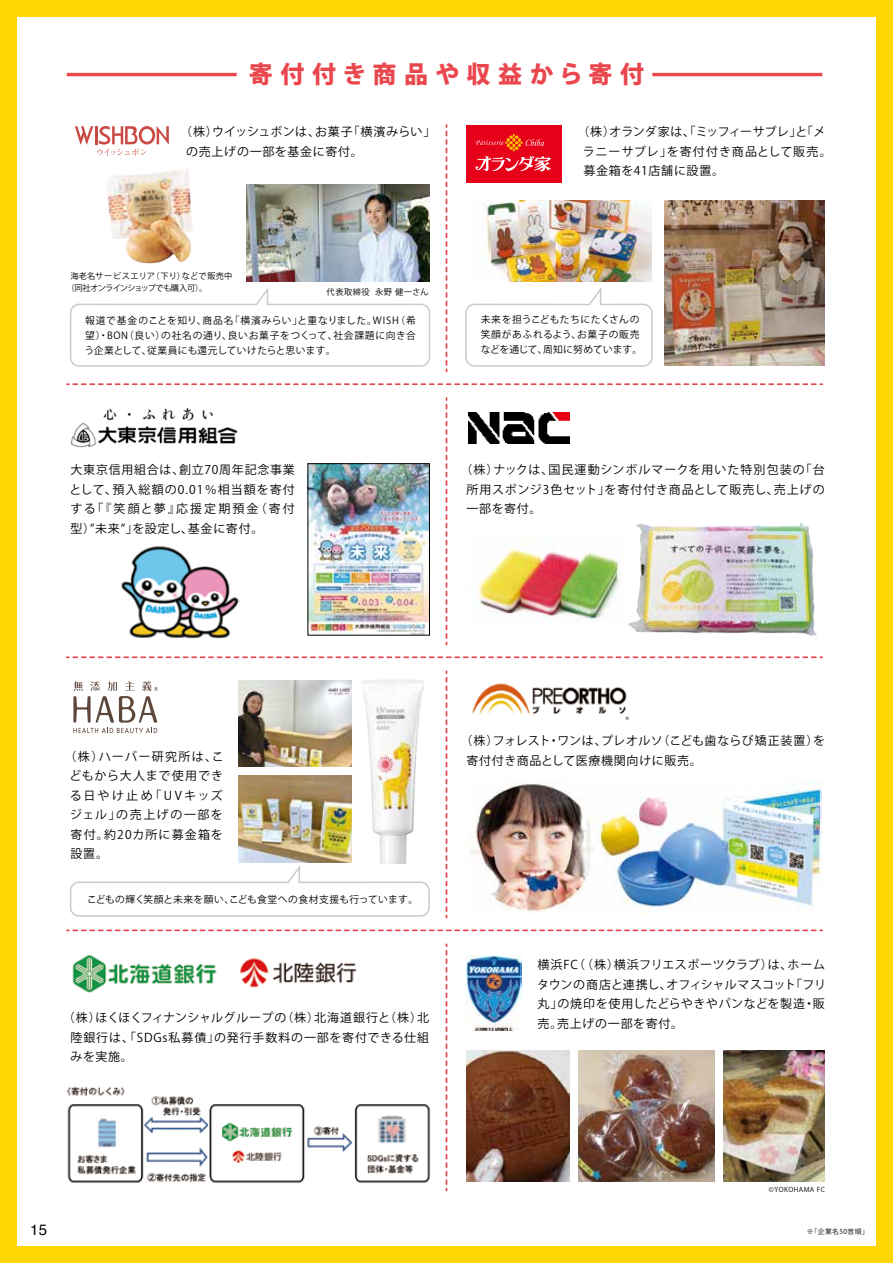
<style>
.page{position:relative;width:893px;height:1263px;background:#fed600}
.page>*{position:absolute;margin:0;border:0;box-sizing:border-box;transform-origin:0 0}
.t1{font:800 24px "Koz Go Pr 6 N";letter-spacing:.31em;color:#e9474d}
.t2{font:15px "Helvetica";color:#000}
.t3{font:12px/19.5px "Koz Go Pr 6 N";letter-spacing:.06em;color:#000}
.t4{font:12px/19.5px "Koz Go Pr 6 N";letter-spacing:.08em;color:#000}
.t5{font:12px "Koz Go Pr 6 N";letter-spacing:-.01em;color:#000}
.t6{font:12px "Koz Go Pr 6 N";letter-spacing:-.005em;color:#000}
.t7{font:12px/19.5px "Koz Go Pr 6 N";letter-spacing:.085em;color:#000}
.t8{font:12px "Koz Go Pr 6 N";letter-spacing:.09em;color:#000}
.t9{font:12px "Koz Go Pr 6 N";color:#000}
.t10{font:12px "Koz Go Pr 6 N";letter-spacing:.025em;color:#000}
.t11{font:12px/19.5px "Koz Go Pr 6 N";letter-spacing:.13em;color:#000}
.t12{font:12px "Koz Go Pr 6 N";letter-spacing:-.015em;color:#000}
.t13{font:12px "Koz Go Pr 6 N";letter-spacing:.105em;color:#000}
.t14{font:9.75px/15px "Koz Go Pr 6 N";letter-spacing:.04em;color:#000}
.t15{font:9.75px "Koz Go Pr 6 N";letter-spacing:.02em;color:#000}
.t16{font:9.75px/15px "Koz Go Pr 6 N";letter-spacing:.065em;color:#000;text-align:right}
.t17{font:9.75px "Koz Go Pr 6 N";letter-spacing:.01em;color:#000}
.t18{font:9.75px "Koz Go Pr 6 N";letter-spacing:.07em;color:#000}
.t19{font:9.75px "Koz Go Pr 6 N";color:#000}
.t20{font:9.75px "Koz Go Pr 6 N";letter-spacing:.075em;color:#000}
.t21{font:8.25px "Koz Go Pr 6 N";color:#000}
.t22{font:8.25px "Koz Go Pr 6 N";letter-spacing:-.075em;color:#000}
.t23{font:6.75px "Koz Go Pr 6 N";letter-spacing:.06em;color:#000}
</style>
<div class="page">
<div style="left:17px;top:17px;width:859px;height:1229px;background:#fff"></div>
<img style="left:310px;top:465px;width:118px;height:168px">
<hr style="left:67px;top:73px;width:170px;height:3px;background:#e9474d">
<hr style="left:652px;top:73px;width:170px;height:3px;background:#e9474d">
<svg style="left:67px;top:656px;width:755px;height:2px"></svg>
<svg style="left:67px;top:929px;width:755px;height:2px"></svg>
<svg style="left:67px;top:383px;width:755px;height:2px"></svg>
<svg style="left:446px;top:125px;width:1px;height:246px"></svg>
<svg style="left:446px;top:398px;width:1px;height:246px"></svg>
<svg style="left:446px;top:671px;width:1px;height:247px"></svg>
<svg style="left:446px;top:944px;width:1px;height:247px"></svg>
<div style="left:466px;top:125px;width:96px;height:58px;background:#e60019"></div>
<svg style="left:475px;top:134px;width:76px;height:38px"></svg>
<img style="left:67px;top:1086px;width:364px;height:97px">
<img style="left:478px;top:537px;width:146px;height:84px">
<img style="left:628px;top:522px;width:189px;height:114px">
<img style="left:471px;top:683px;width:159px;height:38px">
<img style="left:72px;top:955px;width:145px;height:38px">
<img style="left:240px;top:958px;width:117px;height:30px">
<img style="left:468px;top:413px;width:101px;height:30px">
<img style="left:466px;top:955px;width:55px;height:76px">
<img style="left:483px;top:200px;width:169px;height:81px">
<img style="left:665px;top:200px;width:160px;height:166px">
<svg style="left:70px;top:865px;width:360px;height:52px"></svg>
<svg style="left:73px;top:681px;width:85px;height:52px"></svg>
<img style="left:238px;top:775px;width:113px;height:87px">
<img style="left:238px;top:680px;width:113px;height:87px">
<svg style="left:70px;top:287px;width:361px;height:80px"></svg>
<svg style="left:465px;top:287px;width:188px;height:80px"></svg>
<svg style="left:75px;top:126px;width:94px;height:30px"></svg>
<img style="left:107px;top:168px;width:86px;height:96px">
<img style="left:246px;top:185px;width:183px;height:96px">
<img style="left:723px;top:1051px;width:102px;height:130px">
<img style="left:578px;top:1051px;width:137px;height:130px">
<img style="left:466px;top:1051px;width:104px;height:130px">
<img style="left:470px;top:781px;width:351px;height:133px">
<div style="left:308px;top:463px;width:122px;height:172px;border:1px solid #000"></div>
<img style="left:362px;top:680px;width:62px;height:184px">
<img style="left:70px;top:408px;width:168px;height:40px">
<img style="left:121px;top:546px;width:119px;height:93px">
<h1 class="t1" style="left:249px;top:61px;width:397px">寄付付き商品や収益から寄付</h1>
<p class="t5" style="left:610px;top:125px;width:217px">オランダ家は、「ミッフィーサブレ 「と」 メ</p>
<p class="t6" style="left:212px;top:125px;width:109px">ウイッシュボンは、</p>
<p class="t3" style="left:348px;top:122px;width:89px">「横濱みらい「</p>
<p class="t3" style="left:186px;top:122px;width:178px;text-indent:-6px">（株）<br>の売上げの一部を基金に寄付。</p>
<p class="t3" style="left:577px;top:122px;width:39px">（株）</p>
<p class="t3" style="left:315px;top:122px;width:39px">お菓子</p>
<p class="t3" style="left:583px;top:142px;width:143px">ラニーサブレ」<br>募金箱を41店舗に設置。</p>
<p class="t4" style="left:667px;top:142px;width:166px">を寄付付き商品として販売。</p>
<p class="t21" style="left:71px;top:272px;width:86px">海老名サービスエリア</p>
<p class="t21" style="left:182px;top:272px;width:52px">などで販売中</p>
<p class="t21" style="left:151px;top:272px;width:35px">（下り）</p>
<p class="t22" style="left:66px;top:284px;width:142px">（同社オンラインショップでも購入可）。</p>
<p class="t21" style="left:375px;top:288px;width:55px">永野健一さん</p>
<p class="t21" style="left:327px;top:288px;width:45px">代表取締役</p>
<p class="t14" style="left:230px;top:313px;width:74px">「横濱みらい」</p>
<p class="t18" style="left:85px;top:315px;width:123px">報道で基金のことを知り、</p>
<p class="t14" style="left:203px;top:313px;width:33px">商品名</p>
<p class="t14" style="left:396px;top:313px;width:22px">（希</p>
<p class="t19" style="left:297px;top:315px;width:81px">と重なりました。</p>
<p class="t14" style="left:373px;top:313px;width:28px">WISH</p>
<p class="t14" style="left:161px;top:328px;width:72px">の社名の通り、</p>
<p class="t20" style="left:333px;top:330px;width:84px">社会課題に向き合</p>
<p class="t14" style="left:124px;top:328px;width:43px">（良い）</p>
<p class="t14" style="left:228px;top:328px;width:111px">良いお菓子をつくって、</p>
<p class="t14" style="left:85px;top:328px;width:44px">望）・BON</p>
<p class="t14" style="left:84px;top:343px;width:69px">う企業として、</p>
<p class="t15" style="left:147px;top:345px;width:190px">従業員にも還元していけたらと思います。</p>
<p class="t16" style="left:481px;top:312px;width:160px">未来を担うこどもたちにたくさんのお菓子の販売</p>
<p class="t14" style="left:543px;top:327px;width:101px;text-indent:-62px">笑顔があふれるよう、<br>周知に努めています。</p>
<p class="t14" style="left:481px;top:342px;width:68px">などを通じて、</p>
<p class="t3" style="left:179px;top:460px;width:117px">創立70周年記念事業</p>
<p class="t4" style="left:112px;top:460px;width:184px;text-indent:-42px">大東京信用組合は、<br>預入総額の0.01％相当額を寄付</p>
<p class="t3" style="left:70px;top:480px;width:49px">として、</p>
<p class="t3" style="left:91px;top:499px;width:90px">「『笑顔と夢』</p>
<p class="t3" style="left:176px;top:499px;width:84px">応援定期預金</p>
<p class="t3" style="left:255px;top:499px;width:42px">（寄付</p>
<p class="t3" style="left:71px;top:499px;width:27px">する</p>
<p class="t3" style="left:188px;top:519px;width:77px">基金に寄付。</p>
<p class="t3" style="left:132px;top:519px;width:62px">を設定し、</p>
<p class="t3" style="left:71px;top:519px;width:69px">型）”未来”」</p>
<p class="t8" style="left:548px;top:463px;width:258px">国民運動シンボルマークを用いた特別包装の</p>
<p class="t3" style="left:800px;top:460px;width:27px">「台</p>
<p class="t3" style="left:460px;top:460px;width:40px">（株）</p>
<p class="t3" style="left:493px;top:460px;width:62px">ナックは、</p>
<p class="t3" style="left:466px;top:480px;width:145px">所用スポンジ3色セット」一部を寄付。</p>
<p class="t3" style="left:774px;top:480px;width:53px">売上げの</p>
<p class="t3" style="left:605px;top:480px;width:176px">を寄付付き商品として販売し、</p>
<p class="t13" style="left:99px;top:750px;width:127px">ハーバー研究所は こ、</p>
<p class="t3" style="left:65px;top:747px;width:40px">（株）</p>
<p class="t3" style="left:70px;top:766px;width:155px">どもから大人まで使用でき</p>
<p class="t3" style="left:149px;top:786px;width:75px">「UVキッズ</p>
<p class="t11" style="left:116px;top:786px;width:108px;text-indent:-46px">る日やけ止め<br>の売上げの一部を</p>
<p class="t7" style="left:70px;top:805px;width:154px">ジェル」<br>寄付 約。 20カ所に募金箱を設置。</p>
<p class="t17" style="left:87px;top:894px;width:148px">こどもの輝く笑顔と未来を願い、</p>
<p class="t15" style="left:229px;top:894px;width:190px">こども食堂への食材支援も行っています。</p>
<p class="t9" style="left:96px;top:1011px;width:192px">ほくほくフィナンシャルグループの</p>
<p class="t3" style="left:63px;top:1008px;width:39px">（株）</p>
<p class="t3" style="left:281px;top:1008px;width:39px">（株）</p>
<p class="t3" style="left:314px;top:1008px;width:77px">北海道銀行と</p>
<p class="t3" style="left:384px;top:1008px;width:46px">（株 北）</p>
<p class="t3" style="left:71px;top:1028px;width:150px">陸銀行は、「SDGs私募債」みを実施。</p>
<p class="t3" style="left:214px;top:1028px;width:216px">の発行手数料の一部を寄付できる仕組</p>
<p class="t3" style="left:601px;top:731px;width:63px">プレオルソ</p>
<p class="t3" style="left:657px;top:731px;width:169px">（こども歯ならび矯正装置 を）</p>
<p class="t3" style="left:466px;top:731px;width:237px;text-indent:-6px">（株）<br>寄付付き商品として医療機関向けに販売。</p>
<p class="t3" style="left:493px;top:731px;width:60px">フォレスト</p>
<p class="t3" style="left:557px;top:731px;width:51px">ワンは、</p>
<p class="t3" style="left:548px;top:731px;width:13px">・</p>
<p class="t10" style="left:614px;top:958px;width:180px">横浜フリエスポーツクラブ は） 、</p>
<p class="t3" style="left:538px;top:955px;width:42px">横浜FC</p>
<p class="t3" style="left:573px;top:955px;width:47px">（（株）</p>
<p class="t3" style="left:788px;top:955px;width:39px">ホーム</p>
<p class="t3" style="left:790px;top:974px;width:37px">「フリ</p>
<p class="t6" style="left:537px;top:977px;width:136px">タウンの商店と連携し、</p>
<p class="t12" style="left:667px;top:977px;width:131px">オフィシャルマスコット</p>
<p class="t3" style="left:557px;top:994px;width:249px">の焼印を使用したどらやきやパンなどを製造</p>
<p class="t3" style="left:557px;top:994px;width:127px;text-indent:-19px">丸」<br>売上げの一部を寄付。</p>
<p class="t3" style="left:813px;top:994px;width:13px">販</p>
<p class="t3" style="left:803px;top:994px;width:13px">・</p>
<p class="t3" style="left:538px;top:1013px;width:26px">売。</p>
<p class="t2" style="left:30px;top:1218px;width:19px">15</p>
<p class="t23" style="left:769px;top:1186px;width:58px">©YOKOHAMA FC</p>
<p class="t23" style="left:807px;top:1228px;width:63px">※「企業名50音順「</p>
</div>
